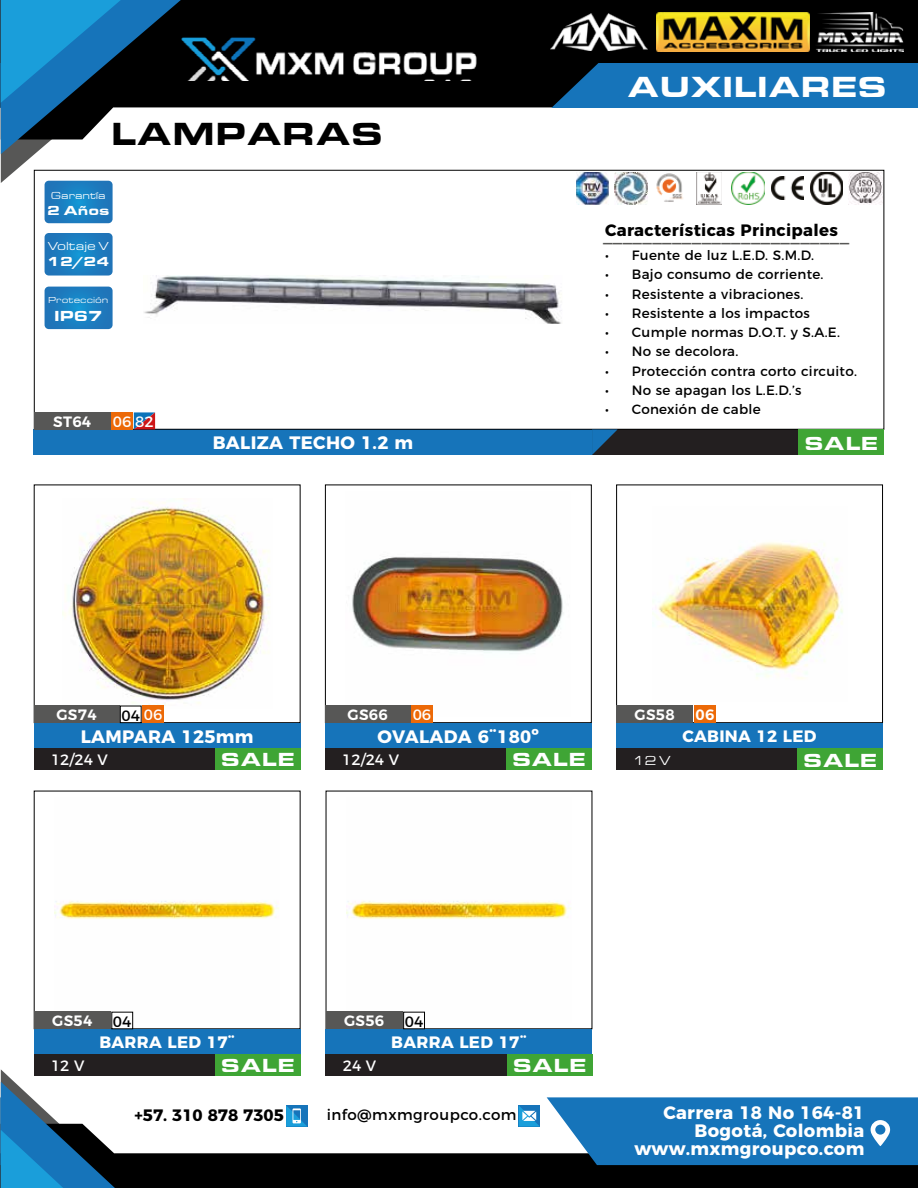
<style>
.page{position:relative;width:918px;height:1188px;background:#fff}
.page>*{position:absolute;margin:0;border:0;box-sizing:border-box;transform-origin:0 0}
.t1{font:900 33px "Eurostile Extended";color:#000}
.t2{font:900 30px "Eurostile Extended";color:#fff}
.t3{font:900 19.5px "Eurostile Extended";letter-spacing:.02em;color:#fff}
.t4{font:700 18px/18px "Montserrat";letter-spacing:.02em;color:#fff;text-align:right}
.t5{font:700 16.5px "Montserrat";letter-spacing:.02em;color:#fff}
.t6{font:700 16.5px "Montserrat";letter-spacing:.02em;color:#000}
.t7{font:600 16.5px "Montserrat";color:#585856}
.t8{font:700 16.5px "Montserrat";color:#000}
.t9{font:15px "Montserrat";letter-spacing:.03em;color:#000}
.t10{font:600 15px "Montserrat";letter-spacing:.02em;color:#fff}
.t11{font:15px "Montserrat";color:#fff}
.t12{font:900 15px "Eurostile Extended";color:#fff}
.t13{font:13.5px "Montserrat";letter-spacing:.02em;color:#000}
.t14{font:900 13.5px "Eurostile Extended";color:#fff}
.t15{font:13.5px "Eurostile Extended";color:#fff}
.t16{font:12px "Eurostile Ext";color:#fff}
.t17{font:10.5px "Eurostile Extended";color:#fff}
.t18{font:9px "Eurostile Ext";color:#fff}
.s1{color:#fff}
</style>
<div class="page">
<div style="left:215px;top:0;width:703px;height:108px;background:#000"></div>
<div style="left:551px;top:63px;width:367px;height:45px;background:#1674ba"></div>
<svg style="left:128px;top:1124px;width:790px;height:64px;fill:#000"></svg>
<svg style="left:0;top:1069px;width:128px;height:119px"></svg>
<img style="left:215px;top:27px;width:263px;height:54px">
<img style="left:551px;top:14px;width:97px;height:37px">
<img style="left:815px;top:13px;width:88px;height:38px">
<img style="left:657px;top:13px;width:152px;height:38px">
<svg style="left:547px;top:1097px;width:371px;height:68px;background:#237aba"></svg>
<svg style="left:519px;top:1105px;width:21px;height:22px"></svg>
<svg style="left:286px;top:1105px;width:21px;height:22px"></svg>
<div style="left:34px;top:429px;width:558px;height:26px;background:#1674ba"></div>
<div style="left:592px;top:429px;width:292px;height:26px;background:#231f20"></div>
<div style="left:34px;top:412px;width:76px;height:17px;background:#575756"></div>
<svg style="left:592px;top:429px;width:26px;height:26px"></svg>
<img style="left:576px;top:172px;width:32px;height:32px">
<img style="left:615px;top:172px;width:33px;height:32px">
<img style="left:656px;top:173px;width:27px;height:29px">
<img style="left:697px;top:172px;width:25px;height:32px">
<img style="left:732px;top:172px;width:33px;height:32px">
<img style="left:810px;top:172px;width:33px;height:32px">
<img style="left:849px;top:172px;width:33px;height:32px">
<img style="left:771px;top:176px;width:33px;height:24px">
<svg style="left:0;top:0;width:215px;height:223px"></svg>
<svg style="left:45px;top:233px;width:68px;height:43px;background:#207fc1"></svg>
<svg style="left:45px;top:287px;width:68px;height:42px;background:#1e7ec0"></svg>
<div style="left:112px;top:412px;width:21px;height:17px;background:#ec6907"></div>
<div style="left:799px;top:429px;width:85px;height:26px;background:#3fa535"></div>
<img style="left:144px;top:276px;width:418px;height:48px">
<svg style="left:134px;top:412px;width:21px;height:17px"></svg>
<img style="left:62px;top:499px;width:208px;height:210px">
<div style="left:34px;top:723px;width:266px;height:25px;background:#1674ba"></div>
<div style="left:34px;top:748px;width:266px;height:22px;background:#231f20"></div>
<div style="left:34px;top:706px;width:85px;height:17px;background:#575756"></div>
<div style="left:142px;top:706px;width:22px;height:17px;background:#ec6907"></div>
<div style="left:215px;top:748px;width:85px;height:22px;background:#3fa535"></div>
<div style="left:120px;top:706px;width:21px;height:17px;background:#fff"></div>
<div style="left:120px;top:706px;width:21px;height:17px;border:1px solid #000"></div>
<img style="left:55px;top:901px;width:224px;height:121px">
<img style="left:346px;top:557px;width:218px;height:159px">
<div style="left:616px;top:485px;width:267px;height:238px;border:1px solid #000"></div>
<div style="left:616px;top:723px;width:267px;height:25px;background:#1674ba"></div>
<div style="left:616px;top:748px;width:267px;height:22px;background:#231f20"></div>
<div style="left:34px;top:1029px;width:266px;height:25px;background:#1674ba"></div>
<div style="left:34px;top:1054px;width:266px;height:22px;background:#231f20"></div>
<div style="left:34px;top:1012px;width:77px;height:17px;background:#575756"></div>
<div style="left:616px;top:706px;width:77px;height:17px;background:#575756"></div>
<div style="left:112px;top:1012px;width:21px;height:17px;background:#fff"></div>
<div style="left:694px;top:706px;width:22px;height:17px;background:#ec6907"></div>
<div style="left:215px;top:1054px;width:85px;height:22px;background:#3fa535"></div>
<div style="left:798px;top:749px;width:85px;height:21px;background:#3fa535"></div>
<div style="left:325px;top:485px;width:267px;height:238px;border:1px solid #000"></div>
<div style="left:325px;top:723px;width:267px;height:25px;background:#1674ba"></div>
<div style="left:325px;top:748px;width:267px;height:22px;background:#231f20"></div>
<div style="left:325px;top:706px;width:85px;height:17px;background:#575756"></div>
<div style="left:411px;top:706px;width:22px;height:17px;background:#ec6907"></div>
<div style="left:506px;top:748px;width:86px;height:22px;background:#3fa535"></div>
<img style="left:346px;top:901px;width:225px;height:121px">
<div style="left:326px;top:1029px;width:266px;height:25px;background:#1674ba"></div>
<div style="left:326px;top:1054px;width:266px;height:22px;background:#231f20"></div>
<div style="left:326px;top:1012px;width:76px;height:17px;background:#575756"></div>
<div style="left:404px;top:1012px;width:21px;height:17px;background:#fff"></div>
<div style="left:403px;top:1012px;width:22px;height:17px;border:1px solid #000"></div>
<div style="left:507px;top:1054px;width:85px;height:22px;background:#3fa535"></div>
<img style="left:652px;top:542px;width:191px;height:137px">
<h1 class="t1" style="left:111px;top:114px;width:274px">LAMPARAS</h1>
<p class="t17" style="left:51px;top:190px;width:56px">Garantía</p>
<p class="t14" style="left:47px;top:203px;width:64px">2 Años</p>
<p class="t16" style="left:48px;top:238px;width:62px">Voltaje V</p>
<p class="t14" style="left:47px;top:254px;width:63px">12/24</p>
<p class="t18" style="left:48px;top:294px;width:62px">Protección</p>
<p class="t12" style="left:54px;top:307px;width:50px">IP67</p>
<p class="t10" style="left:53px;top:409px;width:39px">ST64</p>
<p class="t11" style="left:113px;top:410px;width:42px">06 82</p>
<h3 class="t4" style="left:213px;top:433px;width:202px">BALIZA TECHO 1.2 m</h3>
<h2 class="t2" style="left:627px;top:70px;width:261px">AUXILIARES</h2>
<p class="t6" style="left:605px;top:217px;width:234px">Características Principales</p>
<p class="t7" style="left:603px;top:222px;width:248px">_________________________</p>
<p class="t13" style="left:605px;top:245px;width:210px">• Fuente de luz L.E.D. S.M.D.</p>
<p class="t13" style="left:605px;top:264px;width:220px">• Bajo consumo de corriente.</p>
<p class="t13" style="left:605px;top:283px;width:200px">• Resistente a vibraciones.</p>
<p class="t13" style="left:605px;top:302px;width:206px">• Resistente a los impactos</p>
<p class="t13" style="left:605px;top:322px;width:236px">• Cumple normas D.O.T. y S.A.E.</p>
<p class="t13" style="left:605px;top:341px;width:135px">• No se decolora.</p>
<p class="t13" style="left:605px;top:360px;width:253px">• Protección contra corto circuito.</p>
<p class="t13" style="left:605px;top:379px;width:198px">• No se apagan los L.E.D.’s</p>
<p class="t13" style="left:605px;top:399px;width:157px">• Conexión de cable</p>
<h3 class="t3" style="left:804px;top:432px;width:75px">SALE</h3>
<p class="t10" style="left:56px;top:703px;width:42px">GS74</p>
<p class="t9" style="left:121px;top:703px;width:42px">04 <span class="s1">06</span></p>
<p class="t10" style="left:348px;top:703px;width:42px">GS66</p>
<p class="t11" style="left:413px;top:703px;width:20px">06</p>
<p class="t10" style="left:635px;top:703px;width:42px">GS58</p>
<p class="t10" style="left:696px;top:703px;width:20px">06</p>
<h3 class="t4" style="left:81px;top:726px;width:174px">LAMPARA 125mm</h3>
<p class="t11" style="left:51px;top:747px;width:58px">12/24 V</p>
<h3 class="t3" style="left:221px;top:748px;width:75px">SALE</h3>
<h3 class="t4" style="left:378px;top:726px;width:163px">OVALADA 6¨180º</h3>
<p class="t11" style="left:342px;top:747px;width:58px">12/24 V</p>
<h3 class="t3" style="left:512px;top:748px;width:75px">SALE</h3>
<p class="t15" style="left:633px;top:753px;width:38px">12 V</p>
<p class="t5" style="left:683px;top:723px;width:136px">CABINA 12 LED</p>
<h3 class="t3" style="left:803px;top:749px;width:75px">SALE</h3>
<p class="t10" style="left:52px;top:1009px;width:42px">GS54</p>
<p class="t11" style="left:51px;top:1054px;width:35px">12 V</p>
<p class="t9" style="left:113px;top:1010px;width:20px">04</p>
<p class="t5" style="left:99px;top:1029px;width:137px">BARRA LED 17¨</p>
<h3 class="t3" style="left:221px;top:1054px;width:75px">SALE</h3>
<p class="t10" style="left:344px;top:1009px;width:42px">GS56</p>
<p class="t9" style="left:405px;top:1010px;width:20px">04</p>
<p class="t11" style="left:343px;top:1054px;width:35px">24 V</p>
<p class="t5" style="left:391px;top:1029px;width:137px">BARRA LED 17¨</p>
<h3 class="t3" style="left:513px;top:1054px;width:75px">SALE</h3>
<p class="t8" style="left:135px;top:1102px;width:151px">+57. 310 878 7305</p>
<p class="t9" style="left:327px;top:1102px;width:191px">info@mxmgroupco.com</p>
<h3 class="t4" style="left:634px;top:1102px;width:232px">Carrera 18 No 164-81<br>Bogotá, Colombia www.mxmgroupco.com</h3>
</div>
